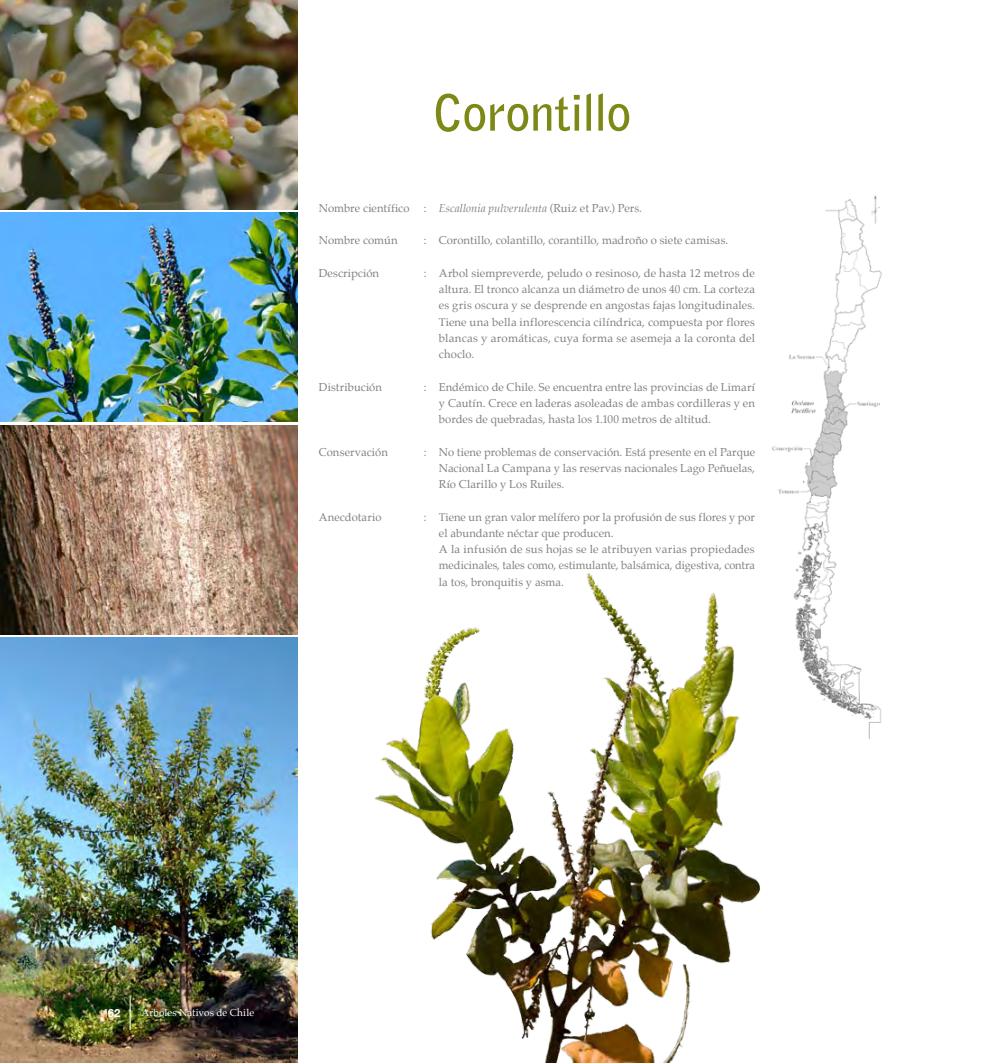
<style>
.page{position:relative;width:993px;height:1063px;background:#fff}
.page>*{position:absolute;margin:0;border:0;box-sizing:border-box;transform-origin:0 0}
.t1{font:700 50px "Bell Gothic Std";letter-spacing:-.02em;color:#7d8916}
.t2{font:11.25px/16.2px "Palatino";letter-spacing:.005em;color:#828181;text-align:justify}
.t3{font:italic 11.25px "Palatino";color:#828181}
.t4{font:700 11.25px "Helvetica Neue";color:#fff}
.t5{font:10px "Palatino";letter-spacing:.005em;color:#fff}
.s1{font-style:normal}
</style>
<div class="page">
<img style="left:0;top:0;width:298px;height:209px">
<img style="left:0;top:213px;width:298px;height:209px">
<img style="left:0;top:425px;width:298px;height:209px">
<img style="left:0;top:638px;width:298px;height:425px">
<img style="left:772px;top:195px;width:110px;height:543px">
<img style="left:375px;top:572px;width:448px;height:491px">
<hr style="left:130px;top:999px;width:1px;height:31px;background:#fff">
<h1 class="t1" style="left:432px;top:82px;width:200px">Corontillo</h1>
<p class="t2" style="left:319px;top:200px;width:92px">Nombre científico</p>
<p class="t3" style="left:424px;top:199px;width:219px"><span class="s1">:</span> Escallonia pulverulenta <span class="s1">(Ruiz et Pav.) Pers.</span></p>
<p class="t2" style="left:319px;top:232px;width:80px">Nombre común</p>
<p class="t2" style="left:424px;top:232px;width:306px">: Corontillo, colantillo, corantillo, madroño o siete camisas.</p>
<p class="t2" style="left:319px;top:265px;width:62px">Descripción</p>
<p class="t2" style="left:439px;top:265px;width:317px;text-indent:-15px">: Arbol siempreverde, peludo o resinoso, de hasta 12 metros de altura. El tronco alcanza un diámetro de unos 40 cm. La corteza es gris oscura y se desprende en angostas fajas longitudinales.<br>Tiene una bella inflorescencia cilíndrica, compuesta por flores blancas y aromáticas, cuya forma se asemeja a la coronta del choclo.</p>
<p class="t2" style="left:319px;top:379px;width:65px">Distribución</p>
<p class="t2" style="left:439px;top:379px;width:317px;text-indent:-15px">: Endémico de Chile. Se encuentra entre las provincias de Limarí y Cautín. Crece en laderas asoleadas de ambas cordilleras y en bordes de quebradas, hasta los 1.100 metros de altitud.</p>
<p class="t2" style="left:319px;top:444px;width:70px">Conservación</p>
<p class="t2" style="left:439px;top:444px;width:317px;text-indent:-15px">: No tiene problemas de conservación. Está presente en el Parque Nacional La Campana y las reservas nacionales Lago Peñuelas, Río Clarillo y Los Ruiles.</p>
<p class="t2" style="left:319px;top:509px;width:64px">Anecdotario</p>
<p class="t2" style="left:439px;top:509px;width:317px;text-align:left;text-indent:-15px">: Tiene un gran valor melífero por la profusión de sus flores y por el abundante néctar que producen.<br>A la infusión de sus hojas se le atribuyen varias propiedades medicinales, tales como, estimulante, balsámica, digestiva, contra la tos, bronquitis y asma.</p>
<p class="t4" style="left:108px;top:1006px;width:14px">62</p>
<p class="t5" style="left:141px;top:1004px;width:114px">Arboles Nativos de Chile</p>
</div>
